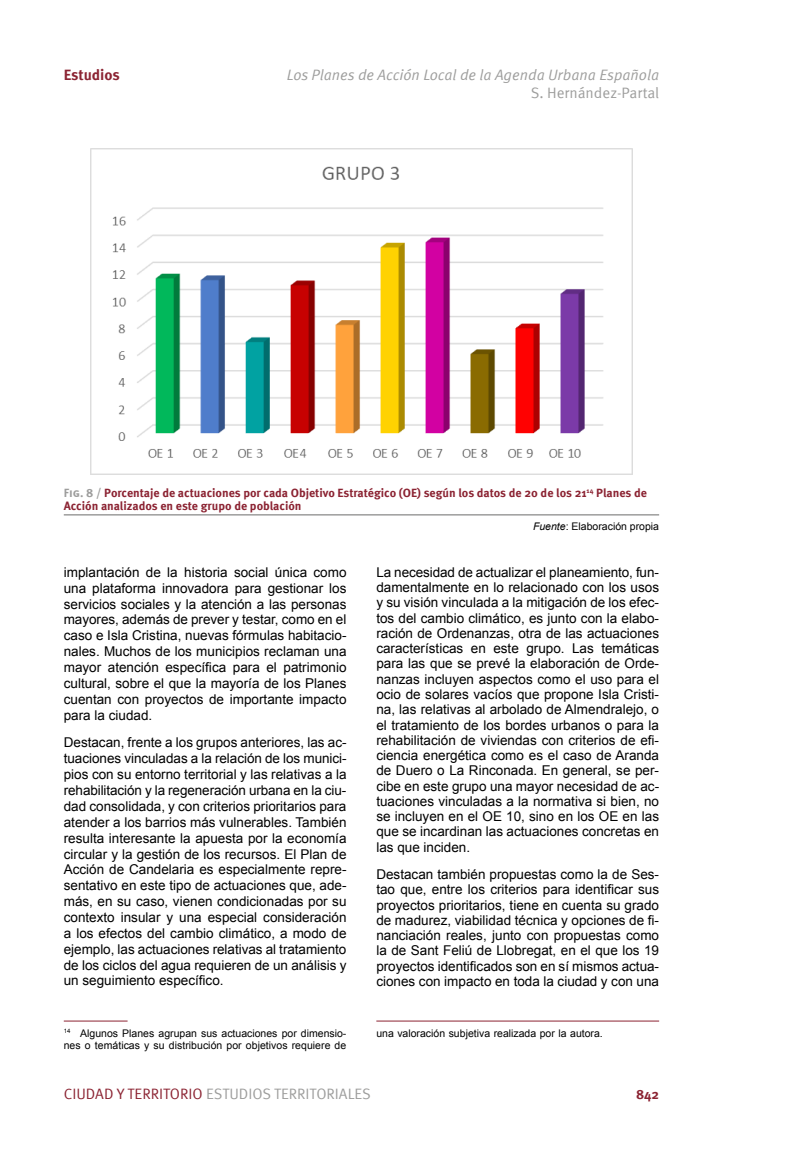
<style>
.page{position:relative;width:808px;height:1149px;background:#fff}
.page>*{position:absolute;margin:0;border:0;box-sizing:border-box;transform-origin:0 0}
.t1{font:15px "Meta Pro";color:#9d9d9c}
.t2{font:italic 15px "Meta Pro";color:#9d9d9c}
.t3{font:700 15px "Meta Pro";letter-spacing:-.005em;color:#8b2332}
.t4{font:13.5px/15.3px "Arial";color:#000;text-align:justify}
.t5{font:700 13.5px "Meta Pro";color:#8b2332}
.t6{font:700 12px/13.2px "Meta Pro";color:#8b2332}
.t7{font:10.5px/12px "Arial";color:#000}
.s1{color:#9d9d9c}
.s2{font-style:italic}
.s3{color:#8b2332}
</style>
<div class="page">
<img style="left:91px;top:149px;width:541px;height:325px">
<hr style="left:64px;top:514px;width:595px;height:1px;background:#9d9d9c">
<hr style="left:64px;top:1020px;width:64px;height:1px;background:#8b2332">
<hr style="left:376px;top:1020px;width:283px;height:1px;background:#8b2332">
<p class="t3" style="left:64px;top:63px;width:58px">Estudios</p>
<p class="t2" style="left:287px;top:64px;width:374px">Los Planes de Acción Local de la Agenda Urbana Española</p>
<p class="t1" style="left:531px;top:82px;width:130px">S. Hernández-Partal</p>
<p class="t6" style="left:64px;top:485px;width:585px"><span class="s1">Fig. 8 /</span> Porcentaje de actuaciones por cada Objetivo Estratégico (OE) según los datos de 20 de los 21<sup>14</sup> Planes de<br>Acción analizados en este grupo de población</p>
<p class="t7" style="left:533px;top:520px;width:128px"><span class="s2">Fuente</span>: Elaboración propia</p>
<p class="t4" style="left:64px;top:564px;width:284px;line-height:15.9px">implantación de la historia social única como una plataforma innovadora para gestionar los servicios sociales y la atención a las personas mayores, además de prever y testar, como en el caso e Isla Cristina, nuevas fórmulas habitacio&shy;nales. Muchos de los municipios reclaman una mayor atención específica para el patrimonio cultural, sobre el que la mayoría de los Planes cuentan con proyectos de importante impacto para la ciudad.</p>
<p class="t4" style="left:64px;top:734px;width:284px;line-height:15.9px">Destacan, frente a los grupos anteriores, las ac&shy;tuaciones vinculadas a la relación de los munici&shy;pios con su entorno territorial y las relativas a la rehabilitación y la regeneración urbana en la ciu&shy;dad consolidada, y con criterios prioritarios para atender a los barrios más vulnerables. También resulta interesante la apuesta por la economía circular y la gestión de los recursos. El Plan de Acción de Candelaria es especialmente repre&shy;sentativo en este tipo de actuaciones que, ade&shy;más, en su caso, vienen condicionadas por su contexto insular y una especial consideración a los efectos del cambio climático, a modo de ejemplo, las actuaciones relativas al tratamiento de los ciclos del agua requieren de un análisis y un seguimiento específico.</p>
<p class="t4" style="left:376px;top:564px;width:284px">La necesidad de actualizar el planeamiento, fun&shy;damentalmente en lo relacionado con los usos y su visión vinculada a la mitigación de los efec&shy;tos del cambio climático, es junto con la elabo&shy;ración de Ordenanzas, otra de las actuaciones características en este grupo. Las temáticas para las que se prevé la elaboración de Orde&shy;nanzas incluyen aspectos como el uso para el ocio de solares vacíos que propone Isla Cristi&shy;na, las relativas al arbolado de Almendralejo, o el tratamiento de los bordes urbanos o para la rehabilitación de viviendas con criterios de efi&shy;ciencia energética como es el caso de Aranda de Duero o La Rinconada. En general, se per&shy;cibe en este grupo una mayor necesidad de ac&shy;tuaciones vinculadas a la normativa si bien, no se incluyen en el OE 10, sino en los OE en las que se incardinan las actuaciones concretas en las que inciden.</p>
<p class="t4" style="left:376px;top:866px;width:284px">Destacan también propuestas como la de Ses&shy;tao que, entre los criterios para identificar sus proyectos prioritarios, tiene en cuenta su grado de madurez, viabilidad técnica y opciones de fi&shy;nanciación reales, junto con propuestas como la de Sant Feliú de Llobregat, en el que los 19 proyectos identificados son en sí mismos actua&shy;ciones con impacto en toda la ciudad y con una</p>
<p class="t7" style="left:64px;top:1026px;width:284px"><sup>14</sup> Algunos Planes agrupan sus actuaciones por dimensio&shy;nes o temáticas y su distribución por objetivos requiere de</p>
<p class="t7" style="left:376px;top:1026px;width:228px">una valoración subjetiva realizada por la autora.</p>
<p class="t1" style="left:64px;top:1082px;width:309px"><span class="s3">CIUDAD Y TERRITORIO</span> ESTUDIOS TERRITORIALES</p>
<p class="t5" style="left:636px;top:1083px;width:25px">842</p>
</div>
